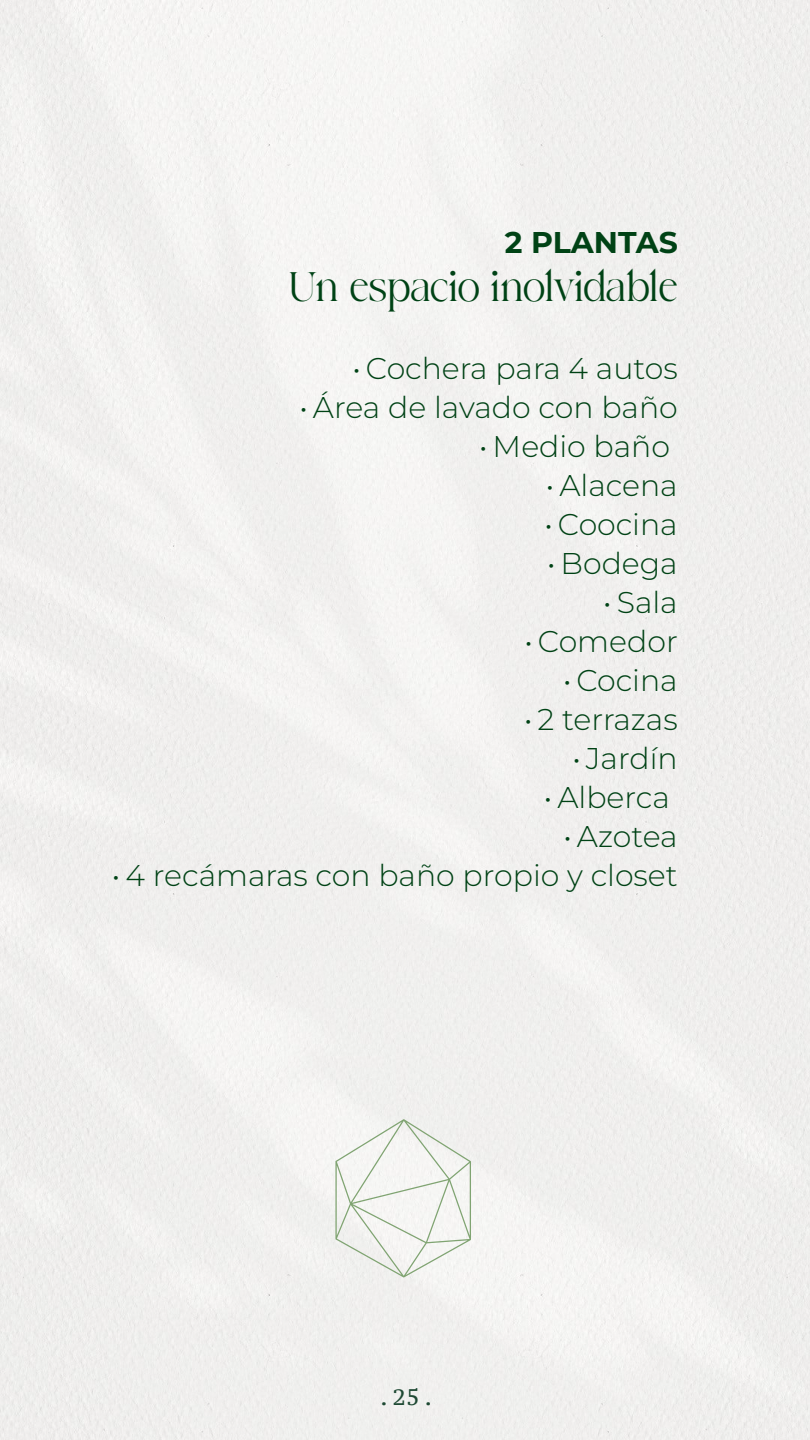
<style>
.page{position:relative;width:810px;height:1440px;background:#f1f0ef}
.page>*{position:absolute;margin:0;border:0;box-sizing:border-box;transform-origin:0 0}
.t1{font:45px "Caghen Demo";letter-spacing:-.02em;color:#004215}
.t2{font:300 30px "Montserrat";color:#004215}
.t3{font:700 30px "Montserrat";color:#004215}
.t4{font:22.5px "PT Serif Caption";color:#1e4933}
</style>
<div class="page">
<svg style="left:335px;top:1119px;width:136px;height:158px"></svg>
<p class="t3" style="left:505px;top:220px;width:174px">2 PLANTAS</p>
<h1 class="t1" style="left:289px;top:269px;width:391px">Un espacio inolvidable</h1>
<p class="t2" style="left:352px;top:348px;width:327px">• Cochera para 4 autos</p>
<p class="t2" style="left:299px;top:387px;width:380px">• Área de lavado con baño</p>
<p class="t2" style="left:479px;top:426px;width:192px">• Medio baño</p>
<p class="t2" style="left:546px;top:465px;width:133px">• Alacena</p>
<p class="t2" style="left:544px;top:504px;width:135px">• Coocina</p>
<p class="t2" style="left:547px;top:543px;width:132px">• Bodega</p>
<p class="t2" style="left:603px;top:582px;width:76px">• Sala</p>
<p class="t2" style="left:524px;top:621px;width:155px">• Comedor</p>
<p class="t2" style="left:563px;top:660px;width:116px">• Cocina</p>
<p class="t2" style="left:524px;top:699px;width:155px">• 2 terrazas</p>
<p class="t2" style="left:572px;top:738px;width:107px">• Jardín</p>
<p class="t2" style="left:544px;top:777px;width:128px">• Alberca</p>
<p class="t2" style="left:563px;top:816px;width:116px">• Azotea</p>
<p class="t2" style="left:112px;top:855px;width:567px">• 4 recámaras con baño propio y closet</p>
<p class="t4" style="left:380px;top:1383px;width:53px">. 25 .</p>
</div>
